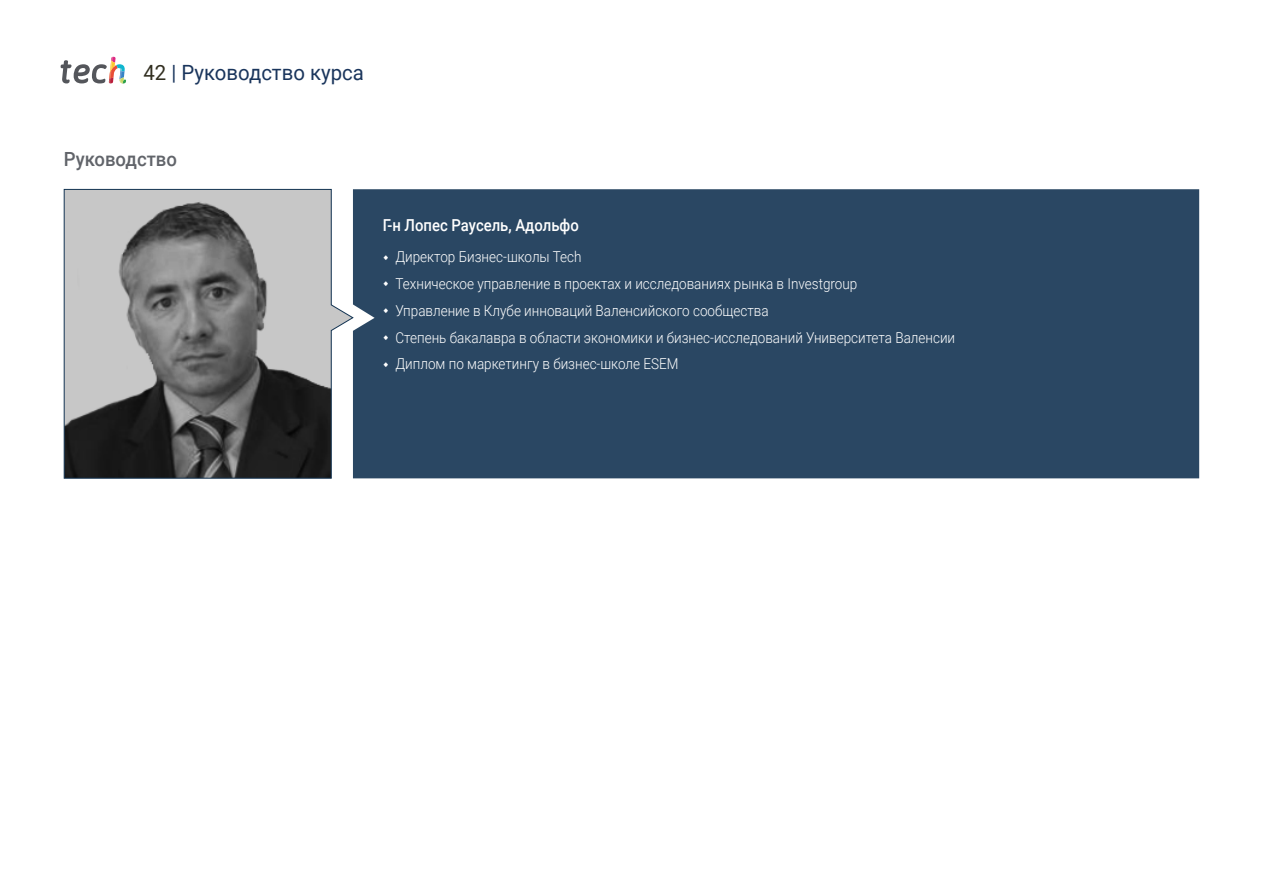
<style>
.page{position:relative;width:1263px;height:893px;background:#fff}
.page>*{position:absolute;margin:0;border:0;box-sizing:border-box;transform-origin:0 0}
.t1{font:21px "Roboto";color:#1a355c}
.t2{font:500 19.5px "Roboto";color:#61646a;scale:.95 1}
.t3{font:500 16.5px "Roboto";color:#fff;scale:.9 1}
.t4{font:300 15px/26.7px "Roboto";color:#fff;scale:.9 1}
.s1{color:#312e20}
</style>
<div class="page">
<div style="left:353px;top:189px;width:846px;height:289px;background:#2a4763"></div>
<svg style="left:64px;top:189px;width:289px;height:290px;background:#868687"></svg>
<svg style="left:61px;top:57px;width:65px;height:27px"></svg>
<svg style="left:384px;top:255px;width:4px;height:5px"></svg>
<svg style="left:384px;top:281px;width:4px;height:5px"></svg>
<svg style="left:384px;top:308px;width:4px;height:5px"></svg>
<svg style="left:384px;top:335px;width:4px;height:5px"></svg>
<svg style="left:384px;top:362px;width:4px;height:5px"></svg>
<h1 class="t1" style="left:144px;top:57px;width:222px"><span class="s1">42</span> | Руководство курса</h1>
<h2 class="t2" style="left:64px;top:145px;width:121px">Руководство</h2>
<p class="t3" style="left:383px;top:213px;width:219px">Г-н Лопес Раусель, Адольфо</p>
<p class="t4" style="left:395px;top:243px;width:623px">Директор Бизнес-школы Tech<br>Техническое управление в проектах и исследованиях рынка в Investgroup<br>Управление в Клубе инноваций Валенсийского сообщества<br>Степень бакалавра в области экономики и бизнес-исследований Университета Валенсии Диплом по маркетингу в бизнес-школе ESEM</p>
</div>
